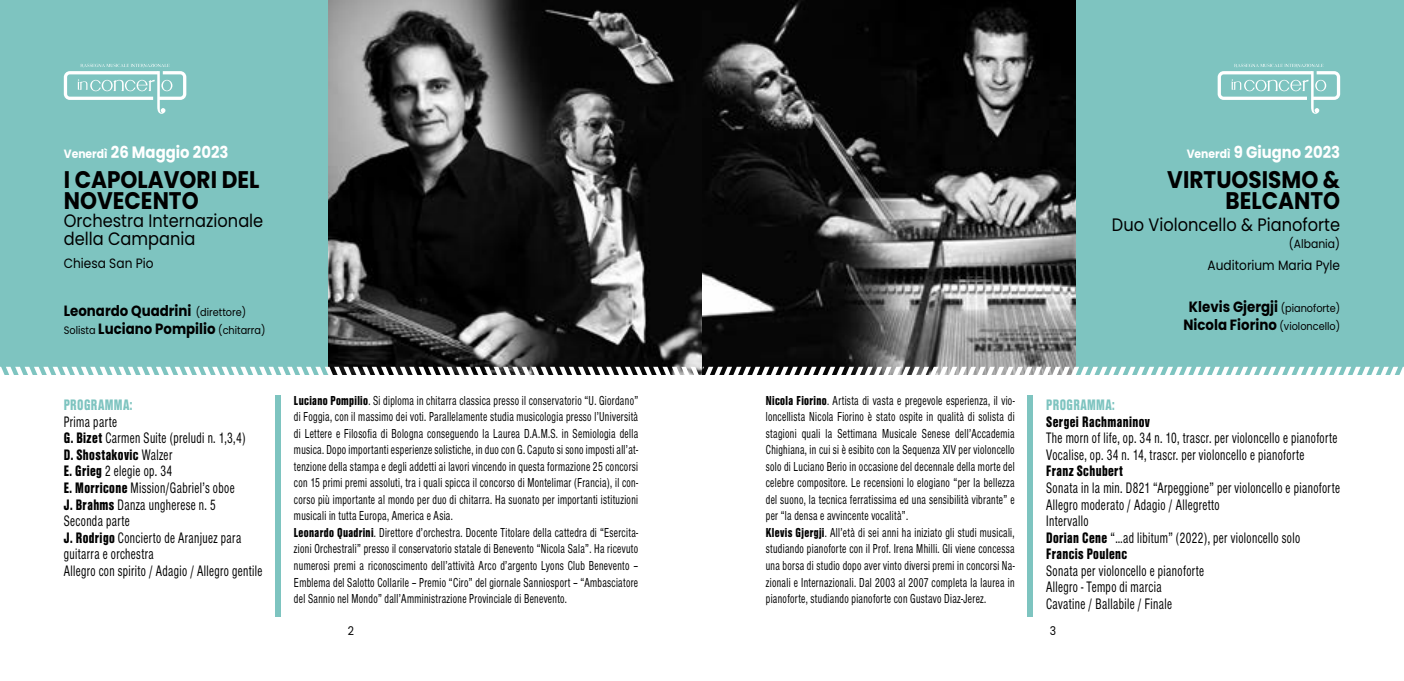
<style>
.page{position:relative;width:1404px;height:681px;background:#fff}
.page>*{position:absolute;margin:0;border:0;box-sizing:border-box;transform-origin:0 0}
.t1{font:700 24px/21.6px "Poppins";color:#000;text-align:right;scale:.9 1}
.t2{font:18px/18px "Poppins";color:#000;scale:.9 1}
.t3{font:700 16.5px "Poppins";color:#fff;scale:.9 1}
.t4{font:condensed 15.75px/16.5px "Nimbus Sans TOT";letter-spacing:.03em;color:#000;scale:.8 1}
.t5{font:15.75px "Nimbus Sans TOT Blac Cond";letter-spacing:.03em;color:#000;scale:.8 1}
.t6{font:15.75px "Nimbus Sans TOT Blac Cond";letter-spacing:.03em;color:#7ec4c0;scale:.8 1}
.t7{font:700 14.85px/18px "Poppins";color:#000;text-align:center;scale:.9 1}
.t8{font:condensed 13.5px/16.5px "Nimbus Sans TOT";letter-spacing:.03em;color:#000;scale:.8 1}
.t9{font:13.5px "Poppins";color:#000;scale:.9 1}
.t10{font:12px "Poppins";color:#000;scale:.9 1}
.t11{font:10.8px "Poppins";color:#000;scale:.9 1}
.s1{font-size:12px}
.s2{font-weight:400;font-size:10.8px}
.s3{font-weight:700;font-size:14.85px}
.s4{font-family:"Nimbus Sans TOT Blac Cond";font-stretch:normal}
.s5{font-family:"Nimbus Sans TOT";font-stretch:condensed}
</style>
<div class="page">
<div style="left:1072px;top:0;width:331px;height:374px;background:#7ec4c0"></div>
<img style="left:331px;top:0;width:744px;height:366px">
<div style="left:1027px;top:395px;width:6px;height:222px;background:#7ec4c0"></div>
<svg style="left:1217px;top:64px;width:122px;height:50px"></svg>
<div style="left:0;top:0;width:331px;height:374px;background:#7ec4c0"></div>
<div style="left:275px;top:395px;width:6px;height:222px;background:#7ec4c0"></div>
<svg style="left:0;top:366px;width:1403px;height:9px"></svg>
<svg style="left:64px;top:64px;width:122px;height:50px"></svg>
<p class="t3" style="left:64px;top:142px;width:184px"><span class="s1">Venerdì</span> 26 Maggio 2023</p>
<h1 class="t1" style="left:64px;top:169px;width:219px;text-align:left">I CAPOLAVORI DEL<br>NOVECENTO</h1>
<h2 class="t2" style="left:64px;top:212px;width:223px">Orchestra Internazionale della Campania</h2>
<p class="t9" style="left:64px;top:255px;width:101px">Chiesa San Pio</p>
<p class="t7" style="left:64px;top:301px;width:204px">Leonardo Quadrini <span class="s2">(direttore)</span></p>
<p class="t11" style="left:64px;top:323px;width:226px">Solista <span class="s3">Luciano Pompilio</span> (chitarra)</p>
<p class="t6" style="left:64px;top:396px;width:87px">PROGRAMMA:</p>
<p class="t4" style="left:64px;top:413px;width:228px">Prima parte<br><span class="s4">G. Bizet</span> Carmen Suite (preludi n. 1,3,4)</p>
<p class="t5" style="left:64px;top:445px;width:137px">D. Shostakovic <span class="s5">Walzer</span></p>
<p class="t4" style="left:64px;top:463px;width:250px"><span class="s4">E. Grieg</span> 2 elegie op. 34<br><span class="s4">E. Morricone</span> Mission/Gabriel’s oboe<br><span class="s4">J. Brahms</span> Danza ungherese n. 5<br>Seconda parte<br><span class="s4">J. Rodrigo</span> Concierto de Aranjuez para guitarra e orchestra<br>Allegro con spirito / Adagio / Allegro gentile</p>
<p class="t8" style="left:294px;top:392px;width:432px"><span class="s4">Luciano Pompilio</span>. Si diploma in chitarra classica presso il conservatorio “U. Giordano” di Foggia, con il massimo dei voti. Parallelamente studia musicologia presso l’Università di Lettere e Filosofia di Bologna conseguendo la Laurea D.A.M.S. in Semiologia della musica. Dopo importanti esperienze solistiche, in duo con G. Caputo si sono imposti all’at&shy;tenzione della stampa e degli addetti ai lavori vincendo in questa formazione 25 concorsi con 15 primi premi assoluti, tra i quali spicca il concorso di Montelimar (Francia), il con&shy;corso più importante al mondo per duo di chitarra. Ha suonato per importanti istituzioni musicali in tutta Europa, America e Asia.<br><span class="s4">Leonardo Quadrini</span>. Direttore d’orchestra. Docente Titolare della cattedra di “Esercita&shy;zioni Orchestrali” presso il conservatorio statale di Benevento “Nicola Sala”. Ha ricevuto numerosi premi a riconoscimento dell’attività Arco d’argento Lyons Club Benevento – Emblema del Salotto Collarile – Premio “Ciro” del giornale Sanniosport – “Ambasciatore del Sannio nel Mondo” dall’Amministrazione Provinciale di Benevento.</p>
<p class="t10" style="left:348px;top:623px;width:8px">2</p>
<p class="t8" style="left:765px;top:392px;width:312px"><span class="s4">Nicola Fiorino</span>. Artista di vasta e pregevole esperienza, il vio&shy;loncellista Nicola Fiorino è stato ospite in qualità di solista di stagioni quali la Settimana Musicale Senese dell’Accademia Chighiana, in cui si è esibito con la Sequenza XIV per violoncello solo di Luciano Berio in occasione del decennale della morte del celebre compositore. Le recensioni lo elogiano “per la bellezza del suono, la tecnica ferratissima ed una sensibilità vibrante” e per “la densa e avvincente vocalità”.<br><span class="s4">Klevis Gjergji</span>. All’età di sei anni ha iniziato gli studi musicali, studiando pianoforte con il Prof. Irena Mhilli. Gli viene concessa una borsa di studio dopo aver vinto diversi premi in concorsi Na&shy;zionali e Internazionali. Dal 2003 al 2007 completa la laurea in pianoforte, studiando pianoforte con Gustavo Diaz-Jerez.</p>
<p class="t3" style="left:1186px;top:142px;width:172px"><span class="s1">Venerdì</span> 9 Giugno 2023</p>
<h1 class="t1" style="left:1167px;top:169px;width:193px">VIRTUOSISMO &amp;<br>BELCANTO</h1>
<h2 class="t2" style="left:1111px;top:216px;width:255px">Duo Violoncello &amp; Pianoforte</h2>
<p class="t10" style="left:1288px;top:236px;width:58px">(Albania)</p>
<p class="t9" style="left:1207px;top:257px;width:149px">Auditorium Maria Pyle</p>
<p class="t7" style="left:1183px;top:298px;width:176px">Klevis Gjergji <span class="s2">(pianoforte)<br></span>Nicola Fiorino <span class="s2">(violoncello)</span></p>
<p class="t6" style="left:1046px;top:396px;width:87px">PROGRAMMA:</p>
<p class="t5" style="left:1046px;top:412px;width:131px">Sergei Rachmaninov</p>
<p class="t4" style="left:1046px;top:430px;width:365px">The morn of life, op. 34 n. 10, trascr. per violoncello e pianoforte<br>Vocalise, op. 34 n. 14, trascr. per violoncello e pianoforte</p>
<p class="t5" style="left:1046px;top:462px;width:98px">Franz Schubert</p>
<p class="t4" style="left:1046px;top:479px;width:369px">Sonata in la min. D821 “Arpeggione” per violoncello e pianoforte Allegro moderato / Adagio / Allegretto<br>Intervallo<br><span class="s4">Dorian Cene</span> “…ad libitum” (2022), per violoncello solo</p>
<p class="t5" style="left:1046px;top:544px;width:103px">Francis Poulenc</p>
<p class="t4" style="left:1046px;top:562px;width:199px">Sonata per violoncello e pianoforte<br>Allegro - Tempo di marcia<br>Cavatine / Ballabile / Finale</p>
<p class="t10" style="left:1049px;top:623px;width:9px">3</p>
</div>
